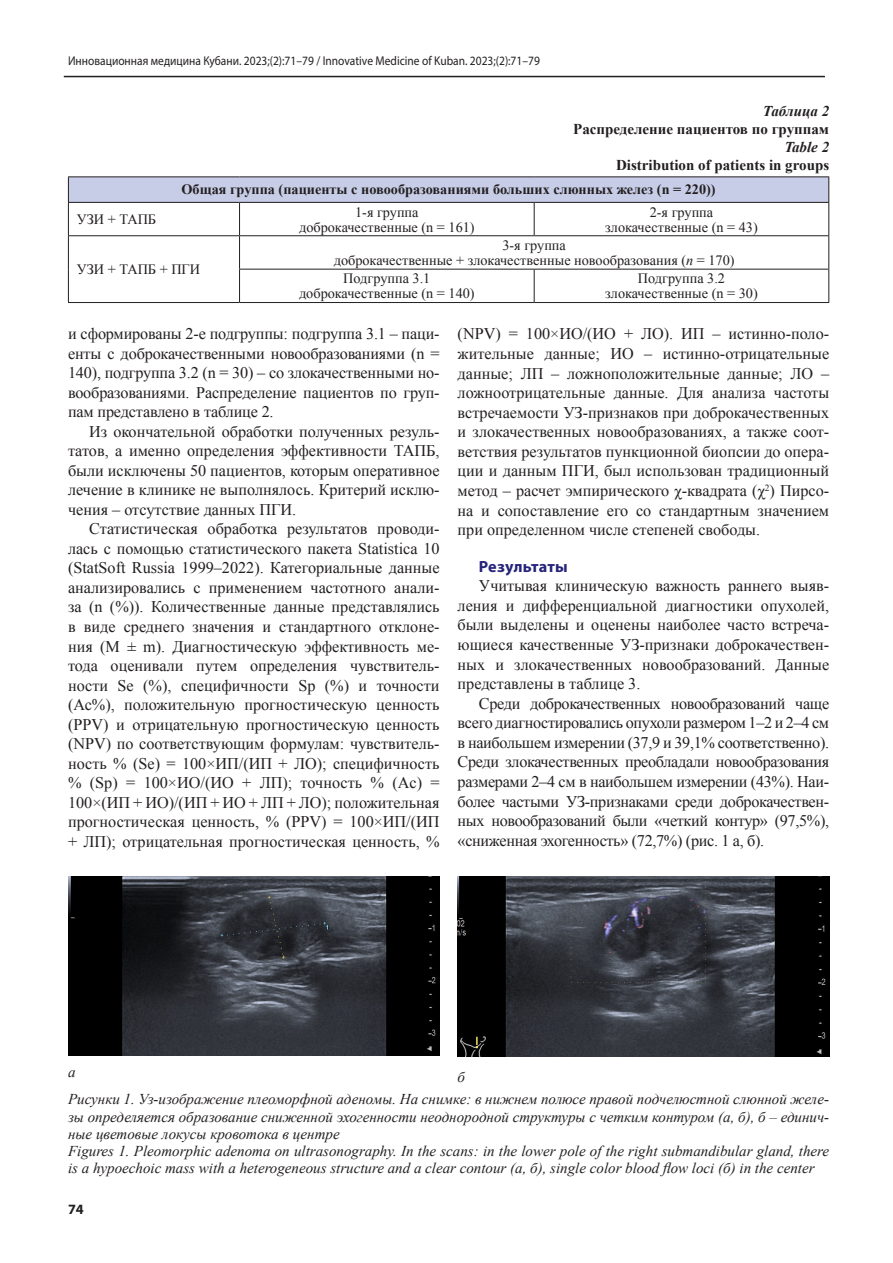
<style>
.page{position:relative;width:893px;height:1263px;background:#fff}
.page>*{position:absolute;margin:0;border:0;box-sizing:border-box;transform-origin:0 0}
.t1{font:16.2px/19.5px "Times New Roman";color:#231f20;text-align:justify}
.t2{font:700 16.2px "Myriad Pro";letter-spacing:.005em;color:#26237b}
.t3{font:italic 15px/17.2px "Times New Roman";color:#231f20}
.t4{font:700 15px "Times New Roman";color:#231f20}
.t5{font:italic 700 15px "Times New Roman";color:#231f20}
.t6{font:14.25px/15px "Times New Roman";color:#231f20;text-align:center}
.t7{font:700 14.25px "Times New Roman";color:#231f20}
.t8{font:700 14.25px "Myriad Pro";color:#231f20}
.t9{font:12.75px "Myriad Pro";color:#231f20;scale:.9 1}
.s1{font-style:italic}
</style>
<div class="page">
<hr style="left:64px;top:76px;width:761px;height:1px;background:#231f20">
<img style="left:68px;top:876px;width:372px;height:179px">
<img style="left:458px;top:876px;width:371px;height:180px">
<div style="left:68px;top:177px;width:761px;height:25px;background:#c7cde7"></div>
<hr style="left:68px;top:176px;width:172px;height:1px;background:#231f20">
<svg style="left:68px;top:177px;width:1px;height:25px"></svg>
<hr style="left:240px;top:176px;width:294px;height:1px;background:#231f20">
<hr style="left:534px;top:176px;width:295px;height:1px;background:#231f20">
<svg style="left:828px;top:177px;width:1px;height:25px"></svg>
<hr style="left:68px;top:202px;width:172px;height:1px;background:#231f20">
<hr style="left:68px;top:203px;width:1px;height:32px;background:#231f20">
<hr style="left:240px;top:202px;width:294px;height:1px;background:#231f20">
<hr style="left:239px;top:203px;width:1px;height:32px;background:#231f20">
<hr style="left:534px;top:202px;width:295px;height:1px;background:#231f20">
<hr style="left:534px;top:203px;width:1px;height:32px;background:#231f20">
<hr style="left:828px;top:203px;width:1px;height:32px;background:#231f20">
<hr style="left:68px;top:235px;width:172px;height:1px;background:#231f20">
<hr style="left:68px;top:236px;width:1px;height:33px;background:#231f20">
<hr style="left:240px;top:235px;width:294px;height:1px;background:#231f20">
<hr style="left:239px;top:236px;width:1px;height:33px;background:#231f20">
<hr style="left:534px;top:235px;width:295px;height:1px;background:#231f20">
<hr style="left:828px;top:236px;width:1px;height:33px;background:#231f20">
<hr style="left:68px;top:269px;width:1px;height:33px;background:#231f20">
<hr style="left:239px;top:269px;width:295px;height:1px;background:#231f20">
<hr style="left:239px;top:269px;width:1px;height:33px;background:#231f20">
<hr style="left:534px;top:269px;width:295px;height:1px;background:#231f20">
<hr style="left:534px;top:269px;width:1px;height:33px;background:#231f20">
<hr style="left:828px;top:269px;width:1px;height:33px;background:#231f20">
<hr style="left:68px;top:302px;width:172px;height:1px;background:#231f20">
<hr style="left:240px;top:302px;width:294px;height:1px;background:#231f20">
<hr style="left:534px;top:302px;width:295px;height:1px;background:#231f20">
<p class="t9" style="left:68px;top:53px;width:526px">Инновационная медицина Кубани. 2023;(2):71–79 / Innovative Medicine of Kuban. 2023;(2):71–79</p>
<p class="t5" style="left:763px;top:101px;width:68px">Таблица 2</p>
<p class="t4" style="left:573px;top:119px;width:257px">Распределение пациентов по группам</p>
<p class="t5" style="left:784px;top:137px;width:46px">Table 2</p>
<p class="t4" style="left:616px;top:155px;width:215px">Distribution of patients in groups</p>
<p class="t7" style="left:181px;top:179px;width:536px">Общая группа (пациенты с новообразованиями больших слюнных желез (n = 220))</p>
<p class="t6" style="left:77px;top:211px;width:81px">УЗИ + ТАПБ</p>
<p class="t6" style="left:299px;top:204px;width:177px">1-я группа доброкачественные (n = 161)</p>
<p class="t6" style="left:605px;top:204px;width:154px">2-я группа злокачественные (n = 43)</p>
<p class="t6" style="left:77px;top:261px;width:125px">УЗИ + ТАПБ + ПГИ</p>
<p class="t6" style="left:334px;top:237px;width:402px">3-я группа<br>доброкачественные + злокачественные новообразования (<span class="s1">n</span> = 170)</p>
<p class="t6" style="left:299px;top:271px;width:177px">Подгруппа 3.1 доброкачественные (n = 140)</p>
<p class="t6" style="left:605px;top:271px;width:154px">Подгруппа 3.2 злокачественные (n = 30)</p>
<p class="t1" style="left:68px;top:324px;width:373px">и сформированы 2-е подгруппы: подгруппа 3.1 – паци&shy;енты с доброкачественными новообразованиями (n = 140), подгруппа 3.2 (n = 30) – со злокачественными но&shy;вообразованиями. Распределение пациентов по груп&shy;пам представлено в таблице 2.</p>
<p class="t1" style="left:68px;top:421px;width:373px;text-indent:21px">Из окончательной обработки полученных резуль&shy;татов, а именно определения эффективности ТАПБ, были исключены 50 пациентов, которым оперативное лечение в клинике не выполнялось. Критерий исклю&shy;чения – отсутствие данных ПГИ.</p>
<p class="t1" style="left:68px;top:519px;width:373px;text-indent:21px">Статистическая обработка результатов проводи&shy;лась с помощью статистического пакета Statistica 10 (StatSoft Russia 1999–2022). Категориальные данные анализировались с применением частотного анали&shy;за (n (%)). Количественные данные представлялись в виде среднего значения и стандартного отклоне&shy;ния (M ± m). Диагностическую эффективность ме&shy;тода оценивали путем определения чувствитель&shy;ности Se (%), специфичности Sp (%) и точности (Ас%), положительную прогностическую ценность (PPV) и отрицательную прогностическую ценность (NPV) по соответствующим формулам: чувствитель&shy;ность % (Se) = 100×ИП/(ИП + ЛО); специфичность % (Sp) = 100×ИО/(ИО + ЛП); точность % (Ac) = 100×(ИП + ИО)/(ИП + ИО + ЛП + ЛО); положительная прогностическая ценность, % (PPV) = 100×ИП/(ИП + ЛП); отрицательная прогностическая ценность, %</p>
<p class="t1" style="left:458px;top:324px;width:373px">(NPV) = 100×ИО/(ИО + ЛО). ИП – истинно-поло&shy;жительные данные; ИО – истинно-отрицательные данные; ЛП – ложноположительные данные; ЛО – ложноотрицательные данные. Для анализа частоты встречаемости УЗ-признаков при доброкачественных и злокачественных новообразованиях, а также соот&shy;ветствия результатов пункционной биопсии до опера&shy;ции и данным ПГИ, был использован традиционный метод – расчет эмпирического χ-квадрата (χ<sup>2</sup>) Пирсо&shy;на и сопоставление его со стандартным значением при определенном числе степеней свободы.</p>
<p class="t2" style="left:479px;top:556px;width:90px">Результаты</p>
<p class="t1" style="left:458px;top:576px;width:373px;text-indent:21px">Учитывая клиническую важность раннего выяв&shy;ления и дифференциальной диагностики опухолей, были выделены и оценены наиболее часто встреча&shy;ющиеся качественные УЗ-признаки доброкачествен&shy;ных и злокачественных новообразований. Данные представлены в таблице 3.</p>
<p class="t1" style="left:458px;top:693px;width:373px;text-indent:21px">Среди доброкачественных новообразований чаще всего диагностировались опухоли размером 1–2 и 2–4 см в наибольшем измерении (37,9 и 39,1% соответственно).<br>Среди злокачественных преобладали новообразования размерами 2–4 см в наибольшем измерении (43%). Наи&shy;более частыми УЗ-признаками среди доброкачествен&shy;ных новообразований были «четкий контур» (97,5%), «сниженная эхогенность» (72,7%) (рис. 1 а, б).</p>
<p class="t3" style="left:68px;top:1063px;width:9px">а</p>
<p class="t3" style="left:458px;top:1068px;width:9px">б</p>
<p class="t3" style="left:68px;top:1090px;width:763px">Рисунки 1. Уз-изображение плеоморфной аденомы. На снимке: в нижнем полюсе правой подчелюстной слюнной желе&shy;зы определяется образование сниженной эхогенности неоднородной структуры с четким контуром (а, б), б – единич&shy;ные цветовые локусы кровотока в центре<br>Figures 1. Pleomorphic adenoma on ultrasonography. In the scans: in the lower pole of the right submandibular gland, there is a hypoechoic mass with a heterogeneous structure and a clear contour (а, б), single color blood flow loci (б) in the center</p>
<p class="t8" style="left:68px;top:1200px;width:17px">74</p>
</div>
